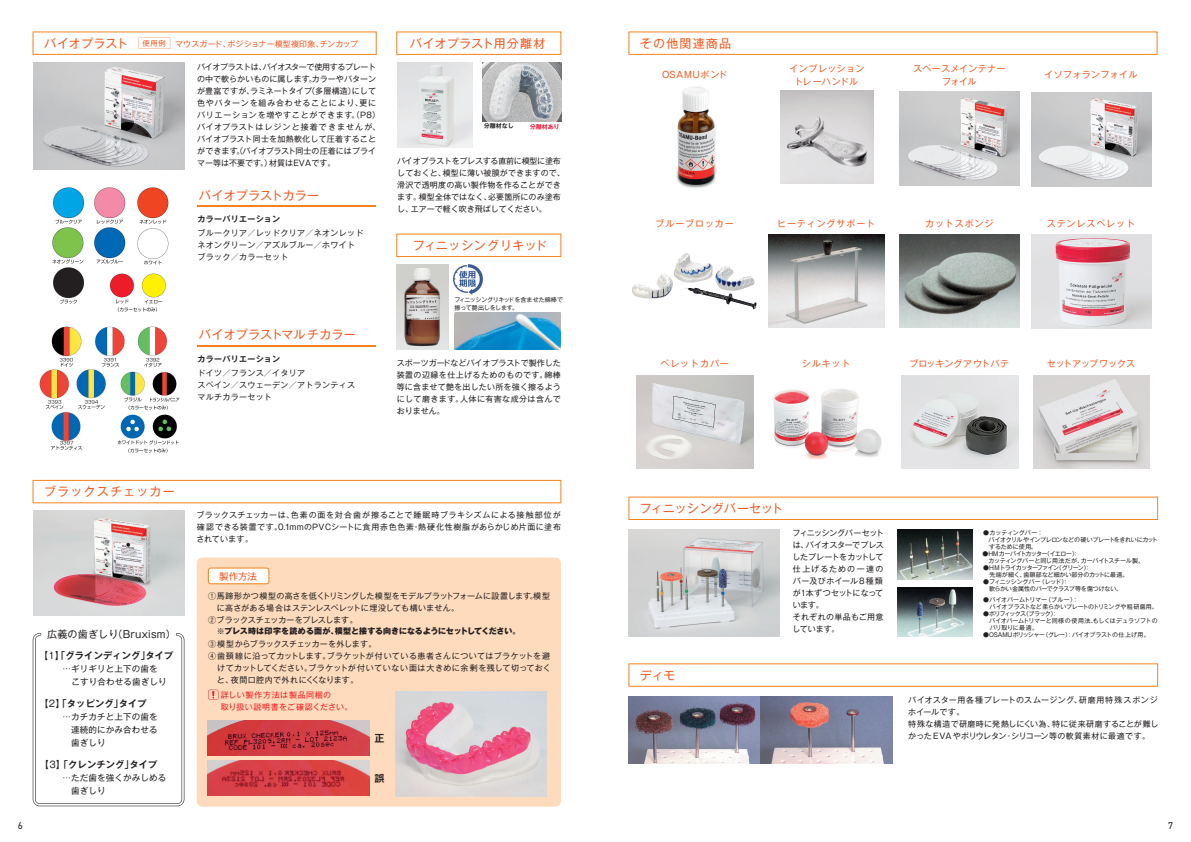
<style>
.page{position:relative;width:1191px;height:842px;background:#fff}
.page>*{position:absolute;margin:0;border:0;box-sizing:border-box;transform-origin:0 0}
.t1{font:12px "Gothic MB101 reg 83 pv RKSJ H";letter-spacing:.02em;color:#f15921}
.t2{font:12px "Gothic MB101 reg 83 pv RKSJ H";color:#f15921}
.t3{font:12px "Gothic MB101 reg 83 pv RKSJ H";letter-spacing:.1em;color:#f15921}
.t4{font:12px "Gothic MB101 reg 83 pv RKSJ H";letter-spacing:.04em;color:#f15921}
.t5{font:10px "Gothic MB101 reg 83 pv RKSJ H";letter-spacing:.02em;color:#231f20}
.t6{font:10px "DIN2014";color:#231f20}
.t7{font:10px "Gothic MB101 De B 83 pv RKSJ H";color:#231f20}
.t8{font:9.5px "Gothic MB101 reg 83 pv RKSJ H";color:#f15921}
.t9{font:9.2px "Gothic MB101 De B 83 pv RKSJ H";letter-spacing:.02em;color:#231f20}
.t10{font:9px "Gothic MB101 reg 83 pv RKSJ H";letter-spacing:.1em;color:#f15921}
.t11{font:9px/13px "Gothic MB101 reg 83 pv RKSJ H";letter-spacing:.04em;color:#f15921;text-align:center}
.t12{font:9px "Gothic MB101 reg 83 pv RKSJ H";color:#f15921}
.t13{font:9px "Gothic MB101 reg 83 pv RKSJ H";letter-spacing:.075em;color:#f15921}
.t14{font:8.5px/13px "Gothic MB101 reg 83 pv RKSJ H";letter-spacing:.02em;color:#231f20}
.t15{font:8px/12px "Gothic MB101 reg 83 pv RKSJ H";letter-spacing:.025em;color:#231f20}
.t16{font:8px/12px "Gothic MB101 reg 83 pv RKSJ H";letter-spacing:.045em;color:#231f20}
.t17{font:8px/12px "Gothic MB101 reg 83 pv RKSJ H";letter-spacing:.005em;color:#231f20}
.t18{font:8px/12px "Gothic MB101 reg 83 pv RKSJ H";color:#231f20}
.t19{font:8px "Gothic MB101 hea 83 pv RKSJ H";letter-spacing:-.015em;color:#231f20}
.t20{font:8px/12px "Gothic MB101 reg 83 pv RKSJ H";letter-spacing:.06em;color:#ee1d23}
.t21{font:8px "Gothic MB101 reg 83 pv RKSJ H";letter-spacing:.02em;color:#f15921}
.t22{font:8px "Gothic MB101 De B 83 pv RKSJ H";letter-spacing:.04em;color:#231f20}
.t23{font:6px/7px "Gothic MB101 reg 83 pv RKSJ H";letter-spacing:-.035em;color:#231f20}
.t24{font:6px "Gothic MB101 reg 83 pv RKSJ H";letter-spacing:-.015em;color:#231f20}
.t25{font:6px "Gothic MB101 reg 83 pv RKSJ H";letter-spacing:-.13em;color:#231f20}
.t26{font:6px "Gothic MB101 De B 83 pv RKSJ H";color:#231f20}
.t27{font:6px "Gothic MB101 De B 83 pv RKSJ H";color:#ed1a3a}
.s1{font-size:7.2px}
.s2{font-family:"Gothic MB101 reg 83 pv RKSJ H"}
</style>
<div class="page">
<hr style="left:197px;top:206px;width:179px;height:1px;background:#f58220">
<svg style="left:396px;top:31px;width:165px;height:24px"></svg>
<svg style="left:396px;top:234px;width:165px;height:23px"></svg>
<svg style="left:33px;top:480px;width:528px;height:23px"></svg>
<svg style="left:628px;top:31px;width:529px;height:24px"></svg>
<svg style="left:628px;top:663px;width:530px;height:24px"></svg>
<img style="left:39px;top:187px;width:141px;height:266px">
<img style="left:453px;top:265px;width:29px;height:30px">
<img style="left:397px;top:264px;width:51px;height:85px">
<img style="left:455px;top:312px;width:105px;height:37px">
<div style="left:197px;top:557px;width:364px;height:250px;background:#fddbbc;border-radius:6px"></div>
<svg style="left:33px;top:633px;width:151px;height:173px"></svg>
<img style="left:33px;top:511px;width:151px;height:104px">
<img style="left:396px;top:692px;width:151px;height:104px">
<svg style="left:208px;top:567px;width:61px;height:17px"></svg>
<svg style="left:208px;top:690px;width:10px;height:10px"></svg>
<img style="left:33px;top:62px;width:151px;height:108px">
<img style="left:397px;top:63px;width:75px;height:85px">
<img style="left:482px;top:63px;width:79px;height:58px">
<hr style="left:197px;top:345px;width:179px;height:1px;background:#f58220">
<img style="left:676px;top:87px;width:40px;height:101px">
<img style="left:780px;top:90px;width:93px;height:94px">
<img style="left:900px;top:92px;width:119px;height:93px">
<img style="left:1031px;top:93px;width:120px;height:93px">
<img style="left:632px;top:253px;width:124px;height:57px">
<img style="left:768px;top:235px;width:117px;height:93px">
<img style="left:899px;top:235px;width:120px;height:92px">
<img style="left:1031px;top:235px;width:120px;height:93px">
<img style="left:637px;top:376px;width:116px;height:92px">
<img style="left:773px;top:389px;width:109px;height:71px">
<img style="left:901px;top:376px;width:117px;height:92px">
<img style="left:1033px;top:376px;width:116px;height:92px">
<svg style="left:628px;top:497px;width:530px;height:23px"></svg>
<img style="left:629px;top:529px;width:150px;height:108px">
<img style="left:897px;top:529px;width:75px;height:50px">
<img style="left:897px;top:587px;width:75px;height:50px">
<img style="left:629px;top:696px;width:263px;height:68px">
<svg style="left:33px;top:31px;width:344px;height:24px"></svg>
<img style="left:208px;top:721px;width:161px;height:35px">
<img style="left:208px;top:760px;width:161px;height:35px">
<h1 class="t1" style="left:44px;top:39px;width:86px">バイオプラスト</h1>
<p class="t21" style="left:142px;top:40px;width:217px"><span class="s1">使用例</span> マウスガード、ポジショナー模型複印象、チンカップ</p>
<p class="t15" style="left:197px;top:62px;width:185px">バイオプラストは、バイオスターで使用するプレートの中で軟らかいものに属します。カラーやパターンが豊富ですが、ラミネートタイプ（多層構造）にして色やパターンを組み合わせることにより、更にバリエーションを増やすことができます。（P8）バイオプラストはレジンと接着できませんが、バイオプラスト同士を加熱軟化して圧着することができます。（バイオプラスト同士の圧着にはプライマー等は不要です。）材質はEVAです。</p>
<h1 class="t2" style="left:199px;top:191px;width:122px">バイオプラストカラー</h1>
<p class="t22" style="left:197px;top:216px;width:84px">カラーバリエーション</p>
<p class="t15" style="left:197px;top:228px;width:168px">ブルークリア／レッドクリア／ネオンレッドネオングリーン／アズルブルー／ホワイトブラック／カラーセット</p>
<h1 class="t1" style="left:199px;top:330px;width:158px">バイオプラストマルチカラー</h1>
<p class="t22" style="left:197px;top:356px;width:84px">カラーバリエーション</p>
<p class="t15" style="left:197px;top:368px;width:159px">ドイツ／フランス／イタリア<br>スペイン／スウェーデン／アトランティスマルチカラーセット</p>
<h1 class="t1" style="left:410px;top:39px;width:137px">バイオプラスト用分離材</h1>
<p class="t26" style="left:484px;top:124px;width:32px">分離材なし</p>
<p class="t27" style="left:530px;top:125px;width:31px">分離材あり</p>
<p class="t15" style="left:397px;top:156px;width:169px">バイオプラストをプレスする直前に模型に塗布しておくと、模型に薄い被膜ができますので、滑沢で透明度の高い製作物を作ることができます。模型全体ではなく、必要箇所にのみ塗布し、エアーで軽く吹き飛ばしてください。</p>
<h1 class="t4" style="left:413px;top:241px;width:136px">フィニッシングリキッド</h1>
<p class="t23" style="left:454px;top:296px;width:110px;line-height:8px">フィニッシングリキッドを含ませた綿棒で擦って艶出しをします。</p>
<p class="t15" style="left:397px;top:358px;width:166px;text-align:justify">スポーツガードなどバイオプラストで製作した装置の辺縁を仕上げるためのものです。綿棒等に含ませて艶を出したい所を強く擦るようにして磨きます。人体に有害な成分は含んでおりません。</p>
<p class="t6" style="left:18px;top:819px;width:6px">6</p>
<h1 class="t3" style="left:44px;top:487px;width:132px">ブラックスチェッカー</h1>
<p class="t5" style="left:47px;top:630px;width:130px">広義の歯ぎしり（Bruxism）</p>
<p class="t9" style="left:39px;top:652px;width:136px"><span class="s2">【1</span>】｢グラインディング｣タイプ</p>
<p class="t14" style="left:63px;top:663px;width:105px;text-indent:-9px">　…ギリギリと上下の歯を　こすり合わせる歯ぎしり</p>
<p class="t9" style="left:40px;top:700px;width:109px"><span class="s2">【2】</span>｢タッピング｣タイプ</p>
<p class="t14" style="left:54px;top:711px;width:105px;text-align:justify">　…カチカチと上下の歯を　　連続的にかみ合わせる　　歯ぎしり</p>
<p class="t9" style="left:40px;top:761px;width:119px"><span class="s2">【3】</span>｢クレンチング｣タイプ</p>
<p class="t14" style="left:54px;top:772px;width:114px">　…ただ歯を強くかみしめる　　歯ぎしり</p>
<p class="t15" style="left:196px;top:510px;width:366px;text-align:justify">ブラックスチェッカーは、色素の面を対合歯が擦ることで睡眠時ブラキシズムによる接触部位が確認できる装置です。0.1mmのPVCシートに食用赤色色素・熱硬化性樹脂があらかじめ片面に塗布されています。</p>
<p class="t8" style="left:219px;top:572px;width:39px">製作方法</p>
<p class="t17" style="left:208px;top:591px;width:343px">①馬蹄形かつ模型の高さを低くトリミングした模型をモデルプラットフォームに設置します。模型　に高さがある場合はステンレスペレットに埋没しても構いません。<br>②ブラックスチェッカーをプレスします。</p>
<p class="t15" style="left:208px;top:639px;width:344px">③模型からブラックスチェッカーを外します。<br>④歯頚線に沿ってカットします。ブラケットが付いている患者さんについてはブラケットを避　けてカットしてください。ブラケットが付いていない面は大きめに余剰を残して切っておく　と、夜間口腔内で外れにくくなります。</p>
<p class="t19" style="left:217px;top:628px;width:305px">※プレス時は印字を読める面が、模型と接する向きになるようにセットしてください。</p>
<p class="t20" style="left:221px;top:690px;width:133px">詳しい製作方法は製品同梱の<br>取り扱い説明書をご確認ください。</p>
<p class="t7" style="left:374px;top:734px;width:11px">正</p>
<p class="t7" style="left:374px;top:774px;width:11px">誤</p>
<h1 class="t3" style="left:640px;top:39px;width:93px">その他関連商品</h1>
<p class="t13" style="left:662px;top:72px;width:67px">OSAMUボンド</p>
<p class="t11" style="left:789px;top:63px;width:76px">インプレッショントレーハンドル</p>
<p class="t11" style="left:913px;top:63px;width:94px">スペースメインテナーフォイル</p>
<p class="t11" style="left:1044px;top:70px;width:95px">イソフォランフォイル</p>
<p class="t10" style="left:655px;top:220px;width:80px">ブルーブロッカー</p>
<p class="t10" style="left:777px;top:220px;width:100px">ヒーティングサポート</p>
<p class="t10" style="left:925px;top:220px;width:70px">カットスポンジ</p>
<p class="t10" style="left:1046px;top:220px;width:90px">ステンレスペレット</p>
<p class="t10" style="left:660px;top:361px;width:70px">ペレットカバー</p>
<p class="t13" style="left:802px;top:361px;width:50px">シルキット</p>
<p class="t12" style="left:909px;top:361px;width:101px">ブロッキングアウトパテ</p>
<p class="t12" style="left:1046px;top:361px;width:90px">セットアップワックス</p>
<h1 class="t2" style="left:640px;top:504px;width:145px">フィニッシングバーセット</h1>
<p class="t18" style="left:792px;top:528px;width:93px">フィニッシングバーセットは、バイオスターでプレスしたプレートをカットして仕上げるための一連のバー及びホイール8種類が１本ずつセットになっています。<br>それぞれの単品もご用意しています。</p>
<h1 class="t1" style="left:640px;top:671px;width:37px">ディモ</h1>
<p class="t23" style="left:988px;top:530px;width:171px;text-indent:-5px">●カッティングバー：<br>バイオクリルやインプレロンなどの硬いプレートをきれいにカットするために使用。</p>
<p class="t23" style="left:988px;top:551px;width:157px;text-indent:-6px">●HMカーバイトカッター（イエロー）：<br>カッティングバーと同じ用法だが、カーバイトスチール製。</p>
<p class="t23" style="left:983px;top:565px;width:147px">●HMトライカッターファイン（グリーン）：<br>　先端が細く、歯頚部など細かい部分のカットに最適。</p>
<p class="t23" style="left:983px;top:579px;width:141px">●フィニッシングバー（レッド）：<br>　軟らかい金属性のバーでクラスプ等を傷つけない。</p>
<p class="t23" style="left:983px;top:597px;width:176px">●バイオパームトリマー（ブルー）：<br>　バイオプラストなど柔らかいプレートのトリミングや粗研磨用。</p>
<p class="t25" style="left:983px;top:611px;width:76px">●ポリフィックス（ブラック）：</p>
<p class="t24" style="left:983px;top:618px;width:176px">　バイオパームトリマーと同様の使用法、もしくはデュラソフトの</p>
<p class="t23" style="left:989px;top:625px;width:50px">バリ取りに最適。</p>
<p class="t23" style="left:983px;top:632px;width:168px">●OSAMUポリッシャー（グレー）：バイオプラストの仕上げ用。</p>
<p class="t16" style="left:908px;top:695px;width:252px">バイオスター用各種プレートのスムージング、研磨用特殊スポンジホイールです。<br>特殊な構造で研磨時に発熱しにくい為、特に従来研磨することが難しかったEVAやポリウレタン・シリコーン等の軟質素材に最適です。</p>
<p class="t6" style="left:1168px;top:819px;width:6px">7</p>
</div>
